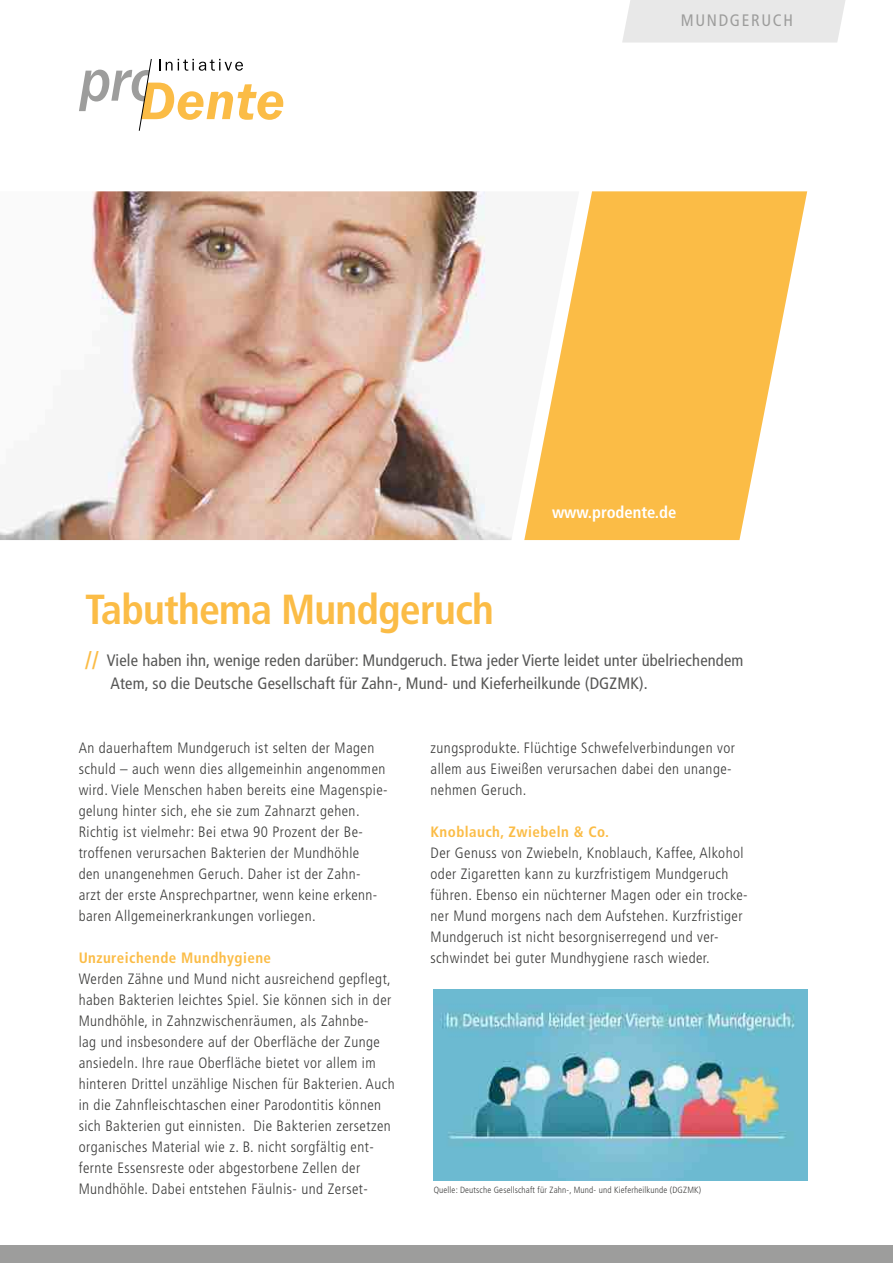
<style>
.page{position:relative;width:893px;height:1263px;background:#fff}
.page>*{position:absolute;margin:0;border:0;box-sizing:border-box;transform-origin:0 0}
.t1{font:700 condensed 42px "Frutiger";letter-spacing:-.02em;color:#fbbc46}
.t2{font:700 condensed 16.65px "Frutiger";color:#fff}
.t3{font:condensed 16.65px "Frutiger";letter-spacing:.1em;color:#9d9d9c}
.t4{font:condensed 16.5px/22.5px "Frutiger";letter-spacing:.01em;color:#575756}
.t5{font:300 condensed 15px/21px "Frutiger";letter-spacing:.03em;color:#3c3c3b}
.t6{font:700 condensed 15px "Frutiger";letter-spacing:.03em;color:#fbbc46}
.t7{font:300 condensed 9px "Frutiger";letter-spacing:.02em;color:#3c3c3b}
.s1{font-size:25.5px;color:#fbbc46}
</style>
<div class="page">
<img style="left:434px;top:990px;width:374px;height:190px">
<img style="left:0;top:191px;width:512px;height:349px">
<svg style="left:79px;top:58px;width:204px;height:73px"></svg>
<svg style="left:524px;top:191px;width:283px;height:349px;fill:#fbbc46"></svg>
<div style="left:622px;top:0;width:224px;height:43px;background:#e8e8e8"></div>
<div style="left:0;top:1246px;width:893px;height:17px;background:#9d9d9c"></div>
<p class="t3" style="left:681px;top:10px;width:114px">MUNDGERUCH</p>
<h1 class="t1" style="left:85px;top:584px;width:410px">Tabuthema Mundgeruch</h1>
<p class="t2" style="left:552px;top:502px;width:126px">www.prodente.de</p>
<p class="t4" style="left:111px;top:649px;width:634px;text-indent:-26px"><span class="s1">//</span> Viele haben ihn, wenige reden darüber: Mundgeruch. Etwa jeder Vierte leidet unter übelriechendem<br>Atem, so die Deutsche Gesellschaft für Zahn-, Mund- und Kieferheilkunde (DGZMK).</p>
<p class="t5" style="left:79px;top:738px;width:310px">An dauerhaftem Mundgeruch ist selten der Magen schuld – auch wenn dies allgemeinhin angenommen wird. Viele Menschen haben bereits eine Magenspie&shy;gelung hinter sich, ehe sie zum Zahnarzt gehen.<br>Richtig ist vielmehr: Bei etwa 90 Prozent der Be&shy;troffenen verursachen Bakterien der Mundhöhle<br>den unangenehmen Geruch. Daher ist der Zahn-<br>arzt der erste Ansprechpartner, wenn keine erkenn&shy;baren Allgemeinerkrankungen vorliegen.</p>
<p class="t6" style="left:79px;top:949px;width:194px">Unzureichende Mundhygiene</p>
<p class="t5" style="left:79px;top:969px;width:318px">Werden Zähne und Mund nicht ausreichend gepflegt, haben Bakterien leichtes Spiel. Sie können sich in der Mundhöhle, in Zahnzwischenräumen, als Zahnbe-<br>lag und insbesondere auf der Oberfläche der Zunge ansiedeln. Ihre raue Oberfläche bietet vor allem im hinteren Drittel unzählige Nischen für Bakterien. Auch in die Zahnfleischtaschen einer Parodontitis können sich Bakterien gut einnisten. Die Bakterien zersetzen organisches Material wie z. B. nicht sorgfältig ent&shy;fernte Essensreste oder abgestorbene Zellen der Mundhöhle. Dabei entstehen Fäulnis- und Zerset-</p>
<p class="t5" style="left:431px;top:738px;width:306px">zungsprodukte. Flüchtige Schwefelverbindungen vor allem aus Eiweißen verursachen dabei den unange&shy;nehmen Geruch.</p>
<p class="t6" style="left:431px;top:823px;width:180px">Knoblauch, Zwiebeln &amp; Co.</p>
<p class="t5" style="left:431px;top:843px;width:319px">Der Genuss von Zwiebeln, Knoblauch, Kaffee, Alkohol oder Zigaretten kann zu kurzfristigem Mundgeruch führen. Ebenso ein nüchterner Magen oder ein trocke&shy;ner Mund morgens nach dem Aufstehen. Kurzfristiger Mundgeruch ist nicht besorgniserregend und ver&shy;schwindet bei guter Mundhygiene rasch wieder.</p>
<p class="t7" style="left:434px;top:1184px;width:269px">Quelle: Deutsche Gesellschaft für Zahn-, Mund- und Kieferheilkunde (DGZMK)</p>
</div>
